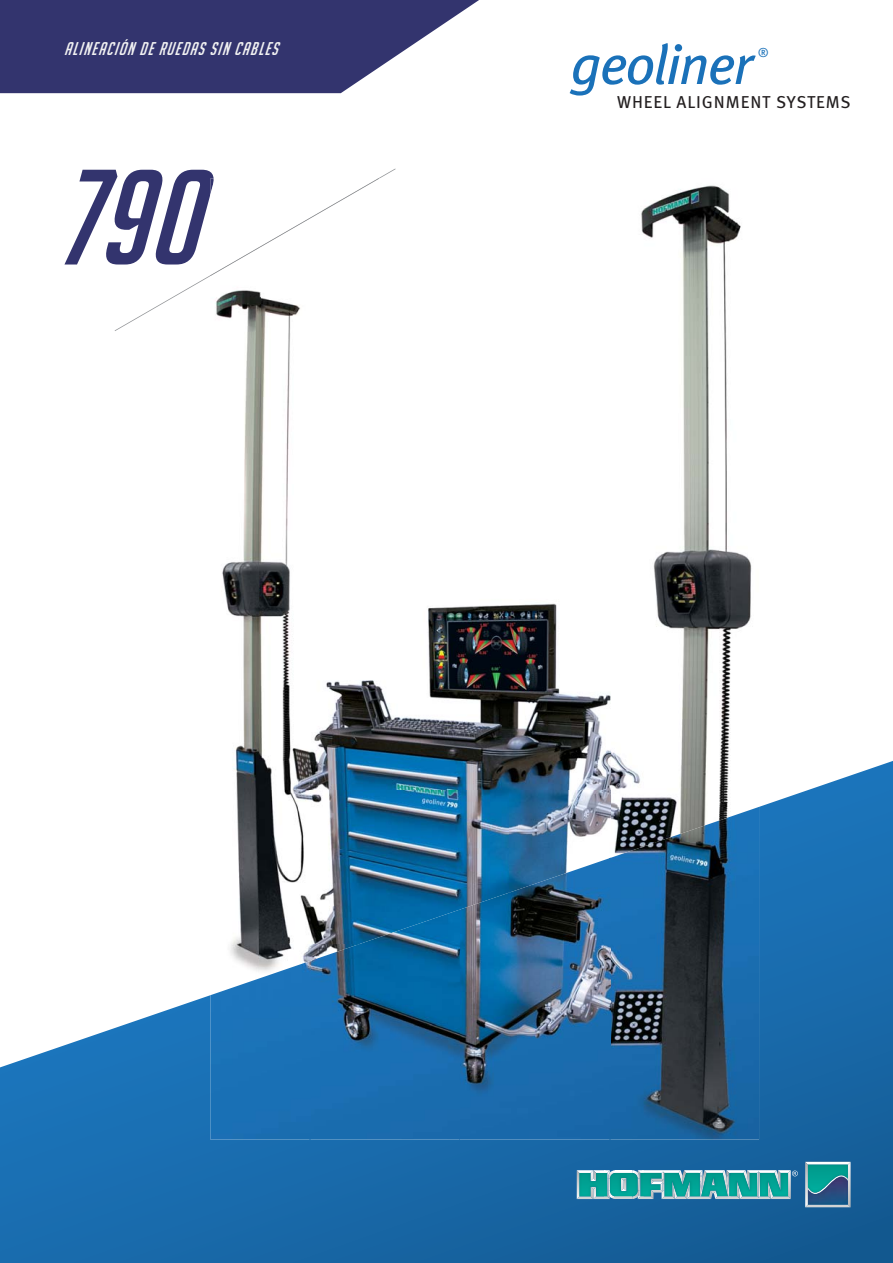
<style>
.page{position:relative;width:893px;height:1263px;background:#fff}
.page>*{position:absolute;margin:0;border:0;box-sizing:border-box;transform-origin:0 0}
.t1{font:italic 132px "Big Noodle Titling";color:#33346e}
.t2{font:italic 55.5px "Meta Pro";letter-spacing:-.04em;color:#1a71b9}
.t3{font:italic 18px "Big Noodle Titling";letter-spacing:.075em;color:#f1f1f2}
.t4{font:17.25px "Meta Pro";letter-spacing:.05em;color:#231f20}
.t5{font:italic 12.6px "Meta Pro";color:#1a71b9}
</style>
<div class="page">
<svg style="left:0;top:0;width:479px;height:93px;fill:#33346e"></svg>
<svg style="left:0;top:761px;width:893px;height:502px"></svg>
<hr style="left:615px;top:1196px;width:17px;height:3px;background:#d1d3d4">
<hr style="left:615px;top:1170px;width:17px;height:3px;background:#fff">
<svg style="left:577px;top:1170px;width:38px;height:29px"></svg>
<img style="left:579px;top:1173px;width:28px;height:23px">
<img style="left:610px;top:1173px;width:22px;height:23px">
<svg style="left:805px;top:1162px;width:46px;height:45px"></svg>
<img style="left:808px;top:1165px;width:40px;height:12px">
<svg style="left:632px;top:1170px;width:166px;height:29px"></svg>
<img style="left:808px;top:1177px;width:40px;height:27px">
<svg style="left:115px;top:168px;width:281px;height:163px"></svg>
<img style="left:260px;top:178px;width:349px;height:613px">
<img style="left:609px;top:185px;width:150px;height:622px">
<img style="left:210px;top:276px;width:50px;height:673px">
<img style="left:259px;top:791px;width:250px;height:153px">
<img style="left:509px;top:791px;width:101px;height:63px">
<img style="left:259px;top:944px;width:51px;height:5px">
<img style="left:609px;top:807px;width:150px;height:332px">
<img style="left:459px;top:854px;width:151px;height:285px">
<img style="left:310px;top:901px;width:150px;height:238px">
<img style="left:210px;top:949px;width:100px;height:190px">
<img style="left:210px;top:178px;width:170px;height:98px">
<p class="t3" style="left:64px;top:38px;width:218px">ALINEACIÓN DE RUEDAS SIN CABLES</p>
<h1 class="t1" style="left:56px;top:142px;width:169px">790</h1>
<h2 class="t2" style="left:570px;top:44px;width:185px">geoliner</h2>
<p class="t5" style="left:757px;top:48px;width:13px">®</p>
<p class="t4" style="left:617px;top:96px;width:235px">WHEEL ALIGNMENT SYSTEMS</p>
</div>
